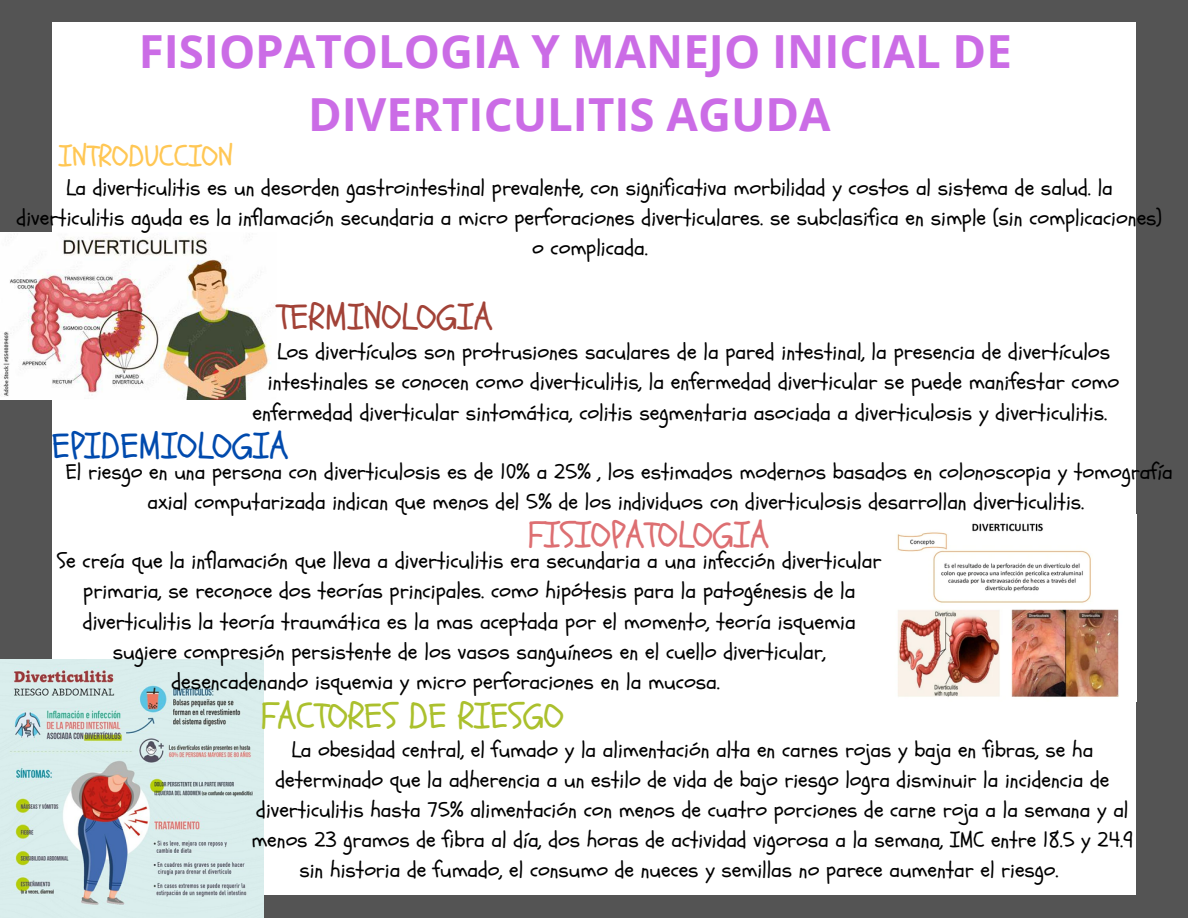
<style>
.page{position:relative;width:1188px;height:918px;background:#545454}
.page>*{position:absolute;margin:0;border:0;box-sizing:border-box;transform-origin:0 0}
.t1{font:700 45.6px/63px "Open Sans";color:#cb6ce6;text-align:center}
.t2{font:36px "Schoolbell";color:#abc02d}
.t3{font:36px "Schoolbell";color:#dd6f72}
.t4{font:36px "Schoolbell";color:#004aad}
.t5{font:36px "Schoolbell";color:#a24237}
.t6{font:29.7px "Schoolbell";color:#ffc754}
.t7{font:21.9px/30px "Schoolbell";color:#000;text-align:center}
</style>
<div class="page">
<div style="left:52px;top:23px;width:1083px;height:872px;background:#fff"></div>
<img style="left:0;top:233px;width:271px;height:166px">
<img style="left:897px;top:515px;width:240px;height:186px">
<img style="left:0;top:660px;width:263px;height:258px">
<p class="t1" style="left:139px;top:19px;width:875px">FISIOPATOLOGIA Y MANEJO INICIAL DE<br>DIVERTICULITIS AGUDA</p>
<h2 class="t6" style="left:59px;top:136px;width:176px">INTRODUCCION</h2>
<h2 class="t7" style="left:17px;top:173px;width:1147px">La diverticulitis es un desorden gastrointestinal prevalente, con significativa morbilidad y costos al sistema de salud. la diverticulitis aguda es la inflamación secundaria a micro perforaciones diverticulares. se subclasifica en simple (sin complicaciones) o complicada.</h2>
<h2 class="t5" style="left:277px;top:294px;width:218px">TERMINOLOGIA</h2>
<p class="t7" style="left:277px;top:337px;width:835px">Los divertículos son protrusiones saculares de la pared intestinal, la presencia de divertículos</p>
<p class="t7" style="left:268px;top:367px;width:853px">intestinales se conocen como diverticulitis, la enfermedad diverticular se puede manifestar como</p>
<p class="t7" style="left:253px;top:398px;width:856px">enfermedad diverticular sintomática, colitis segmentaria asociada a diverticulosis y diverticulitis.</p>
<p class="t4" style="left:52px;top:422px;width:238px">EPIDEMIOLOGIA</p>
<p class="t7" style="left:66px;top:457px;width:1109px">El riesgo en una persona con diverticulosis es de 10% a 25% , los estimados modernos basados en colonoscopia y tomografía axial computarizada indican que menos del 5% de los individuos con diverticulosis desarrollan diverticulitis.</p>
<p class="t3" style="left:528px;top:511px;width:243px">FISIOPATOLOGIA</p>
<p class="t7" style="left:57px;top:546px;width:826px">Se creía que la inflamación que lleva a diverticulitis era secundaria a una infección diverticular</p>
<p class="t7" style="left:83px;top:577px;width:774px">primaria, se reconoce dos teorías principales. como hipótesis para la patogénesis de la</p>
<p class="t7" style="left:83px;top:607px;width:774px">diverticulitis la teoría traumática es la mas aceptada por el momento, teoría isquemia</p>
<p class="t7" style="left:113px;top:637px;width:715px">sugiere compresión persistente de los vasos sanguíneos en el cuello diverticular,</p>
<p class="t7" style="left:171px;top:667px;width:550px">desencadenando isquemia y micro perforaciones en la mucosa.</p>
<p class="t2" style="left:261px;top:692px;width:305px">FACTORES DE RIESGO</p>
<p class="t7" style="left:291px;top:735px;width:803px">La obesidad central, el fumado y la alimentación alta en carnes rojas y baja en fibras, se ha</p>
<p class="t7" style="left:275px;top:765px;width:835px">determinado que la adherencia a un estilo de vida de bajo riesgo logra disminuir la incidencia de</p>
<p class="t7" style="left:256px;top:795px;width:874px">diverticulitis hasta 75% alimentación con menos de cuatro porciones de carne roja a la semana y al</p>
<p class="t7" style="left:251px;top:825px;width:883px">menos 23 gramos de fibra al día, dos horas de actividad vigorosa a la semana, IMC entre 18.5 y 24.9</p>
<p class="t7" style="left:299px;top:855px;width:761px">sin historia de fumado, el consumo de nueces y semillas no parece aumentar el riesgo.</p>
</div>
